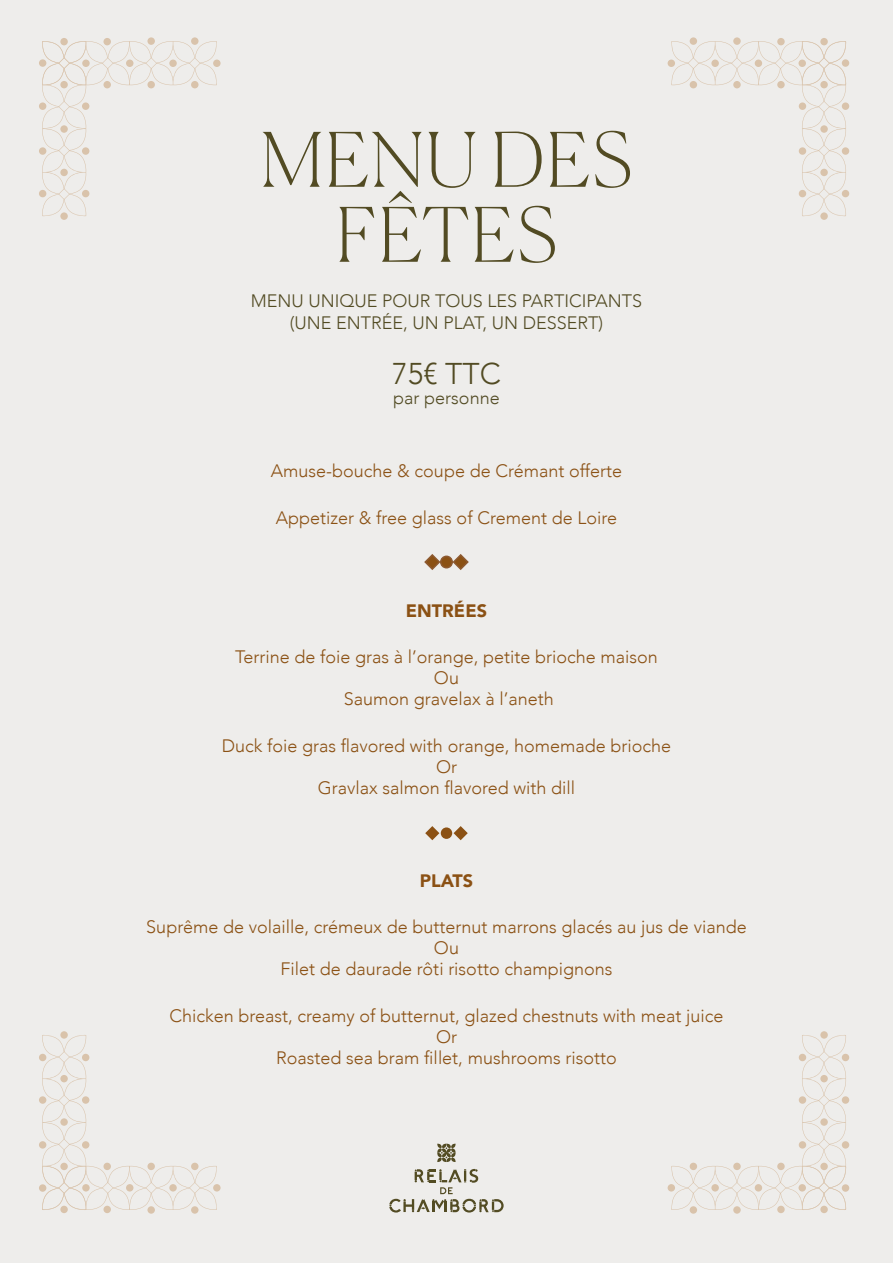
<style>
.page{position:relative;width:893px;height:1263px;background:#eeedeb}
.page>*{position:absolute;margin:0;border:0;box-sizing:border-box;transform-origin:0 0}
.t1{font:100 75px/75px "Canela";letter-spacing:.02em;color:#524b23;text-align:center}
.t2{font:300 30px "Avenir";color:#524b23}
.t3{font:300 18px/21px "Avenir";color:#8b5114;text-align:center}
.t4{font:300 18px/22.5px "Avenir";color:#524b23;text-align:center}
.t5{font:900 18px "Avenir";color:#8b5114}
</style>
<div class="page">
<svg style="left:424px;top:554px;width:45px;height:16px"></svg>
<svg style="left:425px;top:826px;width:43px;height:14px"></svg>
<div style="left:60px;top:212px;width:8px;height:8px;background:#d9c3ab;border-radius:50%"></div>
<div style="left:60px;top:38px;width:8px;height:7px;background:#d9c3ab;border-radius:50%"></div>
<div style="left:39px;top:190px;width:7px;height:7px;background:#d9c3ab;border-radius:50%"></div>
<div style="left:213px;top:60px;width:8px;height:7px;background:#d9c3ab;border-radius:50%"></div>
<svg style="left:147px;top:37px;width:8px;height:8px"></svg>
<svg style="left:191px;top:37px;width:8px;height:8px"></svg>
<div style="left:39px;top:147px;width:7px;height:8px;background:#d9c3ab;border-radius:50%"></div>
<div style="left:39px;top:59px;width:7px;height:8px;background:#d9c3ab;border-radius:50%"></div>
<svg style="left:41px;top:40px;width:177px;height:177px"></svg>
<div style="left:820px;top:212px;width:8px;height:8px;background:#d9c3ab;border-radius:50%"></div>
<div style="left:820px;top:38px;width:8px;height:7px;background:#d9c3ab;border-radius:50%"></div>
<div style="left:842px;top:190px;width:7px;height:7px;background:#d9c3ab;border-radius:50%"></div>
<div style="left:668px;top:60px;width:7px;height:7px;background:#d9c3ab;border-radius:50%"></div>
<div style="left:777px;top:38px;width:8px;height:7px;background:#d9c3ab;border-radius:50%"></div>
<svg style="left:733px;top:37px;width:8px;height:8px"></svg>
<div style="left:690px;top:37px;width:7px;height:8px;background:#d9c3ab;border-radius:50%"></div>
<div style="left:842px;top:102px;width:7px;height:8px;background:#d9c3ab;border-radius:50%"></div>
<div style="left:842px;top:147px;width:7px;height:8px;background:#d9c3ab;border-radius:50%"></div>
<div style="left:842px;top:59px;width:7px;height:8px;background:#d9c3ab;border-radius:50%"></div>
<svg style="left:670px;top:40px;width:177px;height:177px"></svg>
<svg style="left:820px;top:1031px;width:8px;height:8px"></svg>
<div style="left:820px;top:1206px;width:8px;height:7px;background:#d9c3ab;border-radius:50%"></div>
<div style="left:842px;top:1054px;width:7px;height:7px;background:#d9c3ab;border-radius:50%"></div>
<div style="left:668px;top:1184px;width:7px;height:7px;background:#d9c3ab;border-radius:50%"></div>
<div style="left:777px;top:1206px;width:8px;height:7px;background:#d9c3ab;border-radius:50%"></div>
<svg style="left:733px;top:1206px;width:8px;height:8px"></svg>
<div style="left:690px;top:1206px;width:7px;height:8px;background:#d9c3ab;border-radius:50%"></div>
<div style="left:842px;top:1141px;width:7px;height:7px;background:#d9c3ab;border-radius:50%"></div>
<div style="left:842px;top:1096px;width:7px;height:8px;background:#d9c3ab;border-radius:50%"></div>
<div style="left:842px;top:1184px;width:7px;height:8px;background:#d9c3ab;border-radius:50%"></div>
<svg style="left:670px;top:1034px;width:177px;height:177px"></svg>
<svg style="left:60px;top:1031px;width:8px;height:8px"></svg>
<div style="left:60px;top:1206px;width:8px;height:7px;background:#d9c3ab;border-radius:50%"></div>
<div style="left:39px;top:1054px;width:7px;height:7px;background:#d9c3ab;border-radius:50%"></div>
<div style="left:213px;top:1184px;width:8px;height:7px;background:#d9c3ab;border-radius:50%"></div>
<div style="left:103px;top:1206px;width:8px;height:7px;background:#d9c3ab;border-radius:50%"></div>
<div style="left:147px;top:1206px;width:8px;height:8px;background:#d9c3ab;border-radius:50%"></div>
<div style="left:191px;top:1206px;width:8px;height:8px;background:#d9c3ab;border-radius:50%"></div>
<div style="left:39px;top:1141px;width:7px;height:7px;background:#d9c3ab;border-radius:50%"></div>
<div style="left:39px;top:1096px;width:7px;height:8px;background:#d9c3ab;border-radius:50%"></div>
<div style="left:39px;top:1184px;width:7px;height:8px;background:#d9c3ab;border-radius:50%"></div>
<svg style="left:41px;top:1034px;width:177px;height:177px"></svg>
<svg style="left:389px;top:1169px;width:115px;height:43px"></svg>
<svg style="left:437px;top:1144px;width:19px;height:18px"></svg>
<h1 class="t1" style="left:260px;top:116px;width:374px">MENU DES<br>FÊTES</h1>
<p class="t4" style="left:251px;top:289px;width:393px">MENU UNIQUE POUR TOUS LES PARTICIPANTS (UNE ENTRÉE, UN PLAT, UN DESSERT)</p>
<h2 class="t2" style="left:392px;top:356px;width:110px">75€ TTC</h2>
<p class="t4" style="left:393px;top:387px;width:108px">par personne</p>
<p class="t3" style="left:271px;top:460px;width:353px">Amuse-bouche &amp; coupe de Crémant offerte</p>
<p class="t3" style="left:276px;top:507px;width:343px">Appetizer &amp; free glass of Crement de Loire</p>
<p class="t5" style="left:406px;top:595px;width:83px">ENTRÉES</p>
<p class="t3" style="left:235px;top:646px;width:424px">Terrine de foie gras à l’orange, petite brioche maison<br>Ou<br>Saumon gravelax à l’aneth</p>
<p class="t3" style="left:222px;top:735px;width:451px">Duck foie gras flavored with orange, homemade brioche<br>Or<br>Gravlax salmon flavored with dill</p>
<p class="t5" style="left:420px;top:865px;width:55px">PLATS</p>
<p class="t3" style="left:146px;top:916px;width:602px">Suprême de volaille, crémeux de butternut marrons glacés au jus de viande<br>Ou<br>Filet de daurade rôti risotto champignons</p>
<p class="t3" style="left:169px;top:1005px;width:556px">Chicken breast, creamy of butternut, glazed chestnuts with meat juice<br>Or<br>Roasted sea bram fillet, mushrooms risotto</p>
</div>
